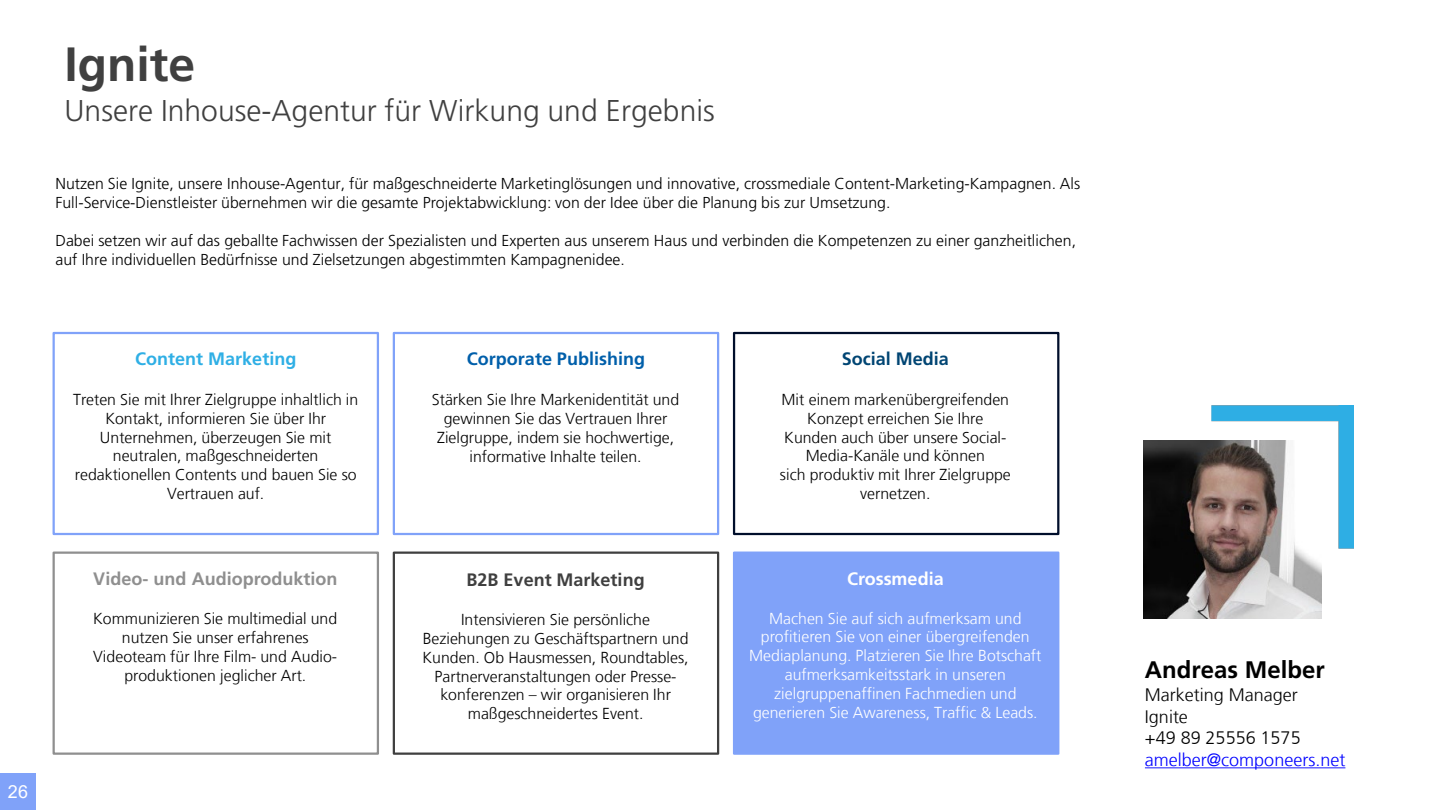
<style>
.page{position:relative;width:1440px;height:810px;background:#fff}
.page>*{position:absolute;margin:0;border:0;box-sizing:border-box;transform-origin:0 0}
.t1{font:700 48px "Frutiger LT Std";color:#404040}
.t2{font:300 30px "Frutiger LT Std";color:#404040}
.t3{font:700 24px "Frutiger LT Com";color:#000}
.t4{font:300 18px/21.6px "Frutiger LT Com";color:#000}
.t5{font:700 18px "Frutiger LT Std";color:#8f8f8f}
.t6{font:300 18px "Frutiger LT Com";color:#00f}
.t7{font:700 18px "Frutiger LT Std";color:#005faa}
.t8{font:700 18px "Frutiger LT Std";letter-spacing:.005em;color:#3f3f3f}
.t9{font:700 18px "Frutiger LT Std";color:#2fafe5}
.t10{font:700 18px "Frutiger LT Std";color:#004573}
.t11{font:700 18px "Frutiger LT Std";color:#fff}
.t12{font:18px "Arial";color:#fff}
.t13{font:300 15.9px/18.9px "Frutiger LT Com";color:#000;text-align:center}
.t14{font:300 15.9px/18.9px "Frutiger LT Std";color:#000}
.t15{font:300 15.9px/18.9px "Frutiger LT Com";color:#fff;text-align:center}
</style>
<div class="page">
<div style="left:53px;top:332px;width:326px;height:203px;border:2px solid #80a2f9"></div>
<div style="left:393px;top:332px;width:326px;height:203px;border:2px solid #80a2f9"></div>
<div style="left:733px;top:332px;width:326px;height:203px;border:2px solid #000e2b"></div>
<div style="left:733px;top:552px;width:326px;height:203px;background:#80a2f9;border:2px solid #80a2f9"></div>
<div style="left:53px;top:552px;width:326px;height:203px;border:2px solid #8f8f8f"></div>
<div style="left:393px;top:552px;width:326px;height:203px;border:2px solid #3f3f3f"></div>
<img style="left:1211px;top:406px;width:143px;height:143px">
<img style="left:1143px;top:440px;width:178px;height:178px">
<svg style="left:1145px;top:767px;width:200px;height:1px"></svg>
<div style="left:0;top:774px;width:36px;height:36px;background:#80a2f9"></div>
<h2 class="t1" style="left:65px;top:36px;width:132px">Ignite</h2>
<h2 class="t2" style="left:65px;top:94px;width:652px">Unsere Inhouse-Agentur für Wirkung und Ergebnis</h2>
<p class="t14" style="left:55px;top:174px;width:1026px">Nutzen Sie Ignite, unsere Inhouse-Agentur, für maßgeschneiderte Marketinglösungen und innovative, crossmediale Content-Marketing-Kampagnen. Als<br>Full-Service-Dienstleister übernehmen wir die gesamte Projektabwicklung: von der Idee über die Planung bis zur Umsetzung.</p>
<p class="t14" style="left:55px;top:231px;width:1022px">Dabei setzen wir auf das geballte Fachwissen der Spezialisten und Experten aus unserem Haus und verbinden die Kompetenzen zu einer ganzheitlichen, auf Ihre individuellen Bedürfnisse und Zielsetzungen abgestimmten Kampagnenidee.</p>
<p class="t12" style="left:8px;top:779px;width:22px">26</p>
<p class="t9" style="left:135px;top:348px;width:163px">Content Marketing</p>
<p class="t13" style="left:73px;top:390px;width:287px">Treten Sie mit Ihrer Zielgruppe inhaltlich in Kontakt, informieren Sie über Ihr Unternehmen, überzeugen Sie mit neutralen, maßgeschneiderten redaktionellen Contents und bauen Sie so Vertrauen auf.</p>
<p class="t5" style="left:93px;top:568px;width:246px">Video- und Audioproduktion</p>
<p class="t13" style="left:93px;top:609px;width:245px">Kommunizieren Sie multimedial und nutzen Sie unser erfahrenes<br>Videoteam für Ihre Film- und Audio&shy;produktionen jeglicher Art.</p>
<p class="t7" style="left:467px;top:348px;width:180px">Corporate Publishing</p>
<p class="t13" style="left:432px;top:390px;width:249px">Stärken Sie Ihre Markenidentität und gewinnen Sie das Vertrauen Ihrer Zielgruppe, indem sie hochwertige, informative Inhalte teilen.</p>
<p class="t8" style="left:466px;top:569px;width:180px">B2B Event Marketing</p>
<p class="t13" style="left:423px;top:610px;width:268px">Intensivieren Sie persönliche Beziehungen zu Geschäftspartnern und Kunden. Ob Hausmessen, Roundtables, Partnerveranstaltungen oder Presse&shy;konferenzen – wir organisieren Ihr maßgeschneidertes Event.</p>
<p class="t10" style="left:842px;top:348px;width:109px">Social Media</p>
<p class="t13" style="left:782px;top:390px;width:229px">Mit einem markenübergreifenden<br>Konzept erreichen Sie Ihre</p>
<p class="t13" style="left:784px;top:428px;width:224px">Kunden auch über unsere Social-<br>Media-Kanäle und können</p>
<p class="t13" style="left:780px;top:466px;width:232px">sich produktiv mit Ihrer Zielgruppe vernetzen.</p>
<p class="t11" style="left:847px;top:568px;width:98px">Crossmedia</p>
<p class="t15" style="left:749px;top:609px;width:294px">Machen Sie auf sich aufmerksam und profitieren Sie von einer übergreifenden Mediaplanung. Platzieren Sie Ihre Botschaft aufmerksamkeitsstark in unseren zielgruppenaffinen Fachmedien und generieren Sie Awareness, Traffic &amp; Leads.</p>
<p class="t3" style="left:1145px;top:656px;width:181px">Andreas Melber</p>
<p class="t4" style="left:1145px;top:684px;width:155px">Marketing Manager<br>Ignite</p>
<p class="t4" style="left:1145px;top:727px;width:157px">+49 89 25556 1575</p>
<p class="t6" style="left:1145px;top:749px;width:202px">amelber@componeers.net</p>
</div>
